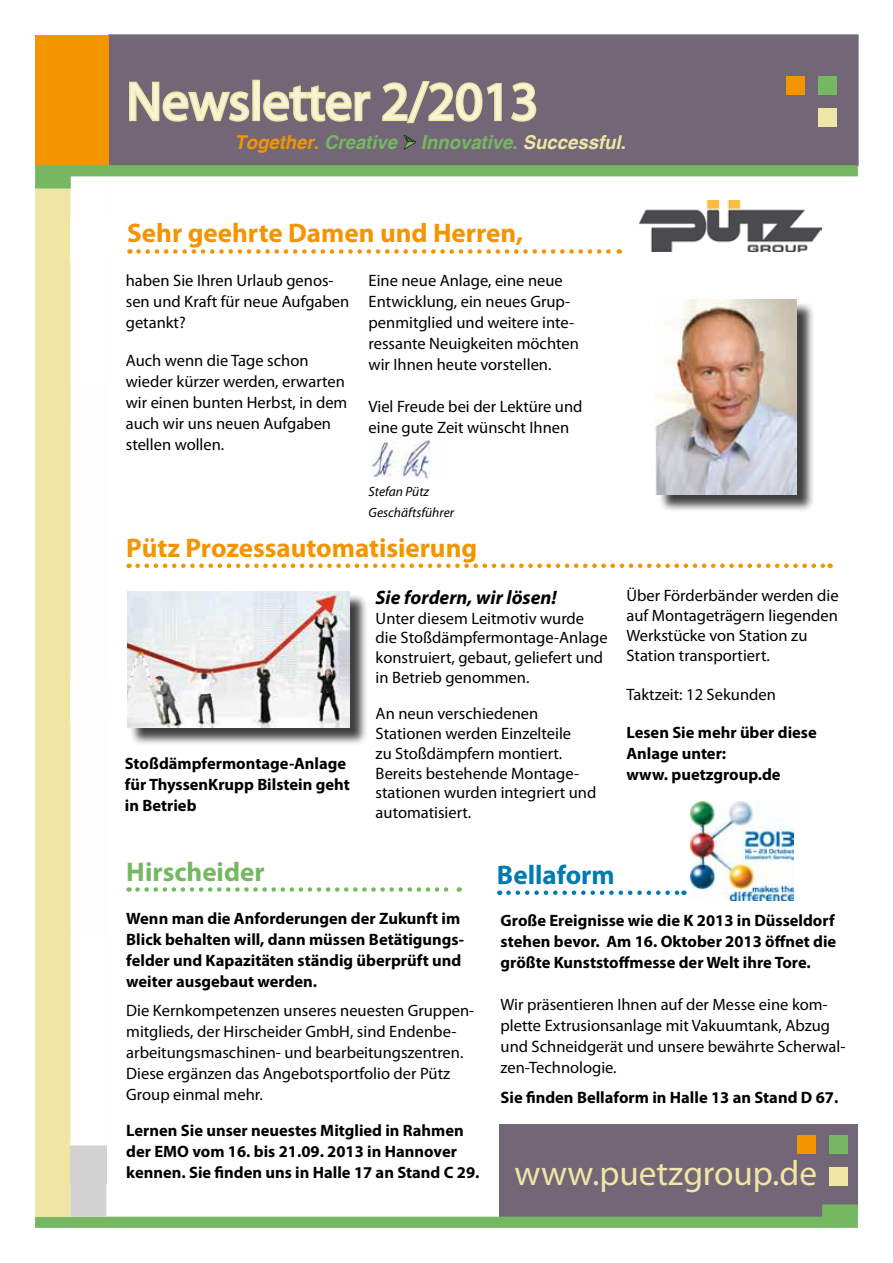
<style>
.page{position:relative;width:893px;height:1263px;background:#fff}
.page>*{position:absolute;margin:0;border:0;box-sizing:border-box;transform-origin:0 0}
.t1{font:54px "Myriad Pro";color:#f7f3d5}
.t2{font:35.25px "Myriad Pro";color:#efe6a6}
.t3{font:700 27px "Myriad Pro";color:#f39400}
.t4{font:700 27px "Myriad Pro";color:#76b861}
.t5{font:700 27px "Myriad Pro";color:#007bb0}
.t6{font:italic 700 19.5px "Myriad Pro";color:#000}
.t7{font:italic 700 19.05px "Helvetica";color:#76b861}
.t8{font:16.5px/21px "Myriad Pro";color:#000}
.t9{font:700 16.5px/21px "Myriad Pro";color:#000}
.t10{font:italic 13.5px/21px "Myriad Pro";color:#000}
.s1{color:#f39400}
.s2{font-style:normal;color:#f39400}
.s3{font-style:normal}
.s4{color:#efe6a6}
.s5{font-style:normal;color:#efe6a6}
</style>
<div class="page">
<div style="left:499px;top:1124px;width:359px;height:92px;background:#736777"></div>
<div style="left:108px;top:34px;width:751px;height:132px;background:#736777;border:2px solid #736777"></div>
<div style="left:35px;top:35px;width:74px;height:130px;background:#f39400"></div>
<svg style="left:35px;top:1204px;width:823px;height:24px"></svg>
<div style="left:35px;top:189px;width:36px;height:1028px;background:#efe6a6"></div>
<div style="left:71px;top:1145px;width:35px;height:72px;background:#d2d2d2"></div>
<svg style="left:35px;top:165px;width:823px;height:24px"></svg>
<div style="left:829px;top:1135px;width:18px;height:19px;background:#76b861"></div>
<div style="left:829px;top:1167px;width:18px;height:19px;background:#efe6a6"></div>
<div style="left:797px;top:1135px;width:19px;height:19px;background:#f39400"></div>
<div style="left:658px;top:301px;width:157px;height:212px;background:#000;opacity:.75"></div>
<img style="left:656px;top:299px;width:141px;height:195px">
<svg style="left:138px;top:249px;width:482px;height:5px"></svg>
<svg style="left:138px;top:563px;width:693px;height:5px"></svg>
<img style="left:639px;top:200px;width:182px;height:51px">
<div style="left:818px;top:76px;width:18px;height:19px;background:#76b861"></div>
<div style="left:818px;top:108px;width:18px;height:19px;background:#efe6a6"></div>
<div style="left:786px;top:76px;width:19px;height:19px;background:#f39400"></div>
<svg style="left:129px;top:81px;width:121px;height:41px"></svg>
<div style="left:252px;top:80px;width:8px;height:41px;border:3px solid #efe6a6"></div>
<svg style="left:263px;top:85px;width:108px;height:37px"></svg>
<svg style="left:382px;top:81px;width:120px;height:43px"></svg>
<svg style="left:511px;top:82px;width:26px;height:40px"></svg>
<svg style="left:403px;top:135px;width:13px;height:15px"></svg>
<svg style="left:137px;top:887px;width:323px;height:5px"></svg>
<svg style="left:508px;top:890px;width:176px;height:5px"></svg>
<img style="left:690px;top:801px;width:104px;height:99px">
<div style="left:129px;top:594px;width:239px;height:152px;background:#000;opacity:.75"></div>
<img style="left:127px;top:591px;width:222px;height:136px">
<img style="left:372px;top:436px;width:59px;height:43px">
<h1 class="t1" style="left:126px;top:68px;width:413px">Newsletter 2/2013</h1>
<p class="t7" style="left:234px;top:131px;width:393px"><span class="s1">Together</span><span class="s2">.</span> Creative ➢ Innovative<span class="s3">.</span> <span class="s4">Successful</span><span class="s5">.</span></p>
<h3 class="t3" style="left:127px;top:216px;width:398px">Sehr geehrte Damen und Herren,</h3>
<p class="t8" style="left:126px;top:270px;width:225px">haben Sie Ihren Urlaub genos&shy;sen und Kraft für neue Aufgaben getankt?</p>
<p class="t8" style="left:126px;top:349px;width:223px">Auch wenn die Tage schon wieder kürzer werden, erwarten wir einen bunten Herbst, in dem auch wir uns neuen Aufgaben stellen wollen.</p>
<p class="t8" style="left:369px;top:270px;width:212px">Eine neue Anlage, eine neue<br>Entwicklung, ein neues Grup&shy;penmitglied und weitere inte&shy;ressante Neuigkeiten möchten wir Ihnen heute vorstellen.</p>
<p class="t8" style="left:369px;top:396px;width:215px">Viel Freude bei der Lektüre und eine gute Zeit wünscht Ihnen</p>
<p class="t10" style="left:369px;top:481px;width:87px">Stefan Pütz<br>Geschäftsführer</p>
<h3 class="t3" style="left:126px;top:530px;width:352px">Pütz Prozessautomatisierung</h3>
<p class="t9" style="left:125px;top:753px;width:226px">Stoßdämpfermontage-Anlage für ThyssenKrupp Bilstein geht in Betrieb</p>
<p class="t6" style="left:376px;top:584px;width:183px">Sie fordern, wir lösen!</p>
<p class="t8" style="left:376px;top:608px;width:234px;line-height:19.8px">Unter diesem Leitmotiv wurde die Stoßdämpfermontage-Anlage konstruiert, gebaut, geliefert und in Betrieb genommen.</p>
<p class="t8" style="left:376px;top:703px;width:222px;line-height:19.8px">An neun verschiedenen<br>Stationen werden Einzelteile<br>zu Stoßdämpfern montiert.<br>Bereits bestehende Montage&shy;stationen wurden integriert und automatisiert.</p>
<p class="t8" style="left:626px;top:586px;width:214px;line-height:19.8px">Über Förderbänder werden die auf Montageträgern liegenden<br>Werkstücke von Station zu<br>Station transportiert.</p>
<p class="t8" style="left:626px;top:684px;width:151px">Taktzeit: 12 Sekunden</p>
<p class="t9" style="left:626px;top:721px;width:192px">Lesen Sie mehr über diese<br>Anlage unter:<br>www. puetzgroup.de</p>
<h3 class="t4" style="left:126px;top:854px;width:140px">Hirscheider</h3>
<p class="t9" style="left:126px;top:907px;width:339px">Wenn man die Anforderungen der Zukunft im Blick behalten will, dann müssen Betätigungs&shy;felder und Kapazitäten ständig überprüft und weiter ausgebaut werden.</p>
<p class="t8" style="left:126px;top:999px;width:349px">Die Kernkompetenzen unseres neuesten Gruppen&shy;mitglieds, der Hirscheider GmbH, sind Endenbe&shy;arbeitungsmaschinen- und bearbeitungszentren.<br>Diese ergänzen das Angebotsportfolio der Pütz Group einmal mehr.</p>
<p class="t9" style="left:126px;top:1119px;width:355px">Lernen Sie unser neuestes Mitglied in Rahmen der EMO vom 16. bis 21.09. 2013 in Hannover kennen. Sie finden uns in Halle 17 an Stand C 29.</p>
<h3 class="t5" style="left:497px;top:857px;width:119px">Bellaform</h3>
<p class="t9" style="left:501px;top:909px;width:337px;text-align:justify">Große Ereignisse wie die K 2013 in Düsseldorf stehen bevor. Am 16. Oktober 2013 öffnet die größte Kunststoffmesse der Welt ihre Tore.</p>
<p class="t8" style="left:501px;top:993px;width:346px">Wir präsentieren Ihnen auf der Messe eine kom&shy;plette Extrusionsanlage mit Vakuumtank, Abzug und Schneidgerät und unsere bewährte Scherwal&shy;zen-Technologie.</p>
<p class="t9" style="left:501px;top:1086px;width:339px">Sie finden Bellaform in Halle 13 an Stand D 67.</p>
<h2 class="t2" style="left:515px;top:1151px;width:304px">www.puetzgroup.de</h2>
</div>
